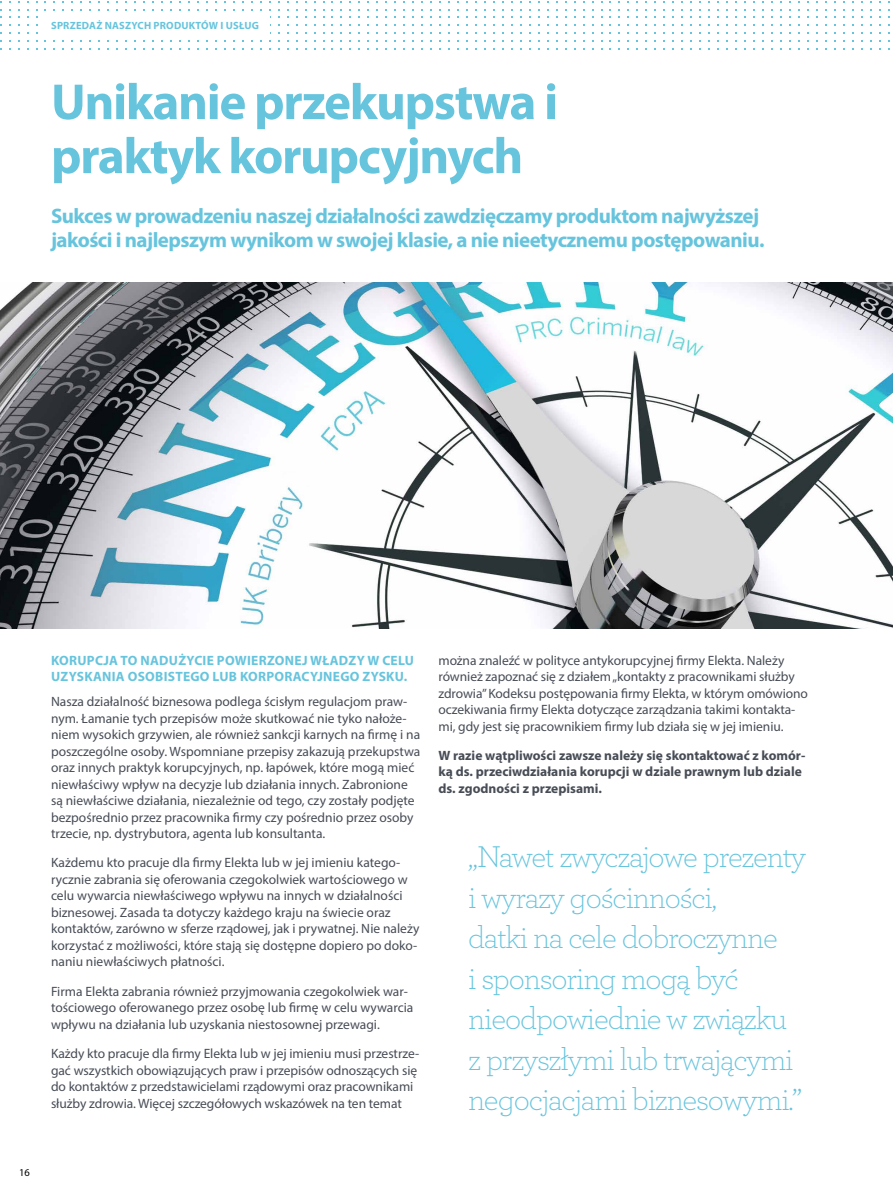
<style>
.page{position:relative;width:893px;height:1191px;background:#fff}
.page>*{position:absolute;margin:0;border:0;box-sizing:border-box;transform-origin:0 0}
.t1{font:700 51px/54px "Myriad Pro";letter-spacing:-.025em;color:#67c4dd}
.t2{font:300 31.5px/40.5px "Archer";letter-spacing:-.035em;color:#67c4dd}
.t3{font:700 21px/24px "Myriad Pro";letter-spacing:-.025em;color:#67c4dd}
.t4{font:13.5px/16.5px "Myriad Pro";color:#474c55}
.t5{font:700 13.5px/16.5px "Myriad Pro";color:#474c55}
.t6{font:700 13.5px/16.5px "Myriad Pro";letter-spacing:.02em;color:#67c4dd}
.t7{font:700 10.5px "Myriad Pro";letter-spacing:.02em;color:#67c4dd}
.t8{font:10.5px "Myriad Pro";color:#000}
</style>
<div class="page">
<img style="left:0;top:282px;width:892px;height:346px">
<p class="t7" style="left:51px;top:19px;width:209px">SPRZEDAŻ NASZYCH PRODUKTÓW I USŁUG</p>
<h1 class="t1" style="left:51px;top:73px;width:509px">Unikanie przekupstwa i praktyk korupcyjnych</h1>
<h3 class="t3" style="left:51px;top:204px;width:715px">Sukces w prowadzeniu naszej działalności zawdzięczamy produktom najwyższej jakości i najlepszym wynikom w swojej klasie, a nie nieetycznemu postępowaniu.</h3>
<p class="t8" style="left:19px;top:1166px;width:12px">16</p>
<p class="t6" style="left:51px;top:651px;width:364px">KORUPCJA TO NADUŻYCIE POWIERZONEJ WŁADZY W CELU<br>UZYSKANIA OSOBISTEGO LUB KORPORACYJNEGO ZYSKU.</p>
<p class="t4" style="left:51px;top:693px;width:371px">Nasza działalność biznesowa podlega ścisłym regulacjom praw&shy;nym. Łamanie tych przepisów może skutkować nie tyko nałoże&shy;niem wysokich grzywien, ale również sankcji karnych na firmę i na poszczególne osoby. Wspomniane przepisy zakazują przekupstwa oraz innych praktyk korupcyjnych, np. łapówek, które mogą mieć niewłaściwy wpływ na decyzje lub działania innych. Zabronione są niewłaściwe działania, niezależnie od tego, czy zostały podjęte bezpośrednio przez pracownika firmy czy pośrednio przez osoby trzecie, np. dystrybutora, agenta lub konsultanta.</p>
<p class="t4" style="left:51px;top:854px;width:370px">Każdemu kto pracuje dla firmy Elekta lub w jej imieniu katego&shy;rycznie zabrania się oferowania czegokolwiek wartościowego w celu wywarcia niewłaściwego wpływu na innych w działalności biznesowej. Zasada ta dotyczy każdego kraju na świecie oraz kontaktów, zarówno w sferze rządowej, jak i prywatnej. Nie należy korzystać z możliwości, które stają się dostępne dopiero po doko&shy;naniu niewłaściwych płatności.</p>
<p class="t4" style="left:51px;top:982px;width:364px">Firma Elekta zabrania również przyjmowania czegokolwiek war&shy;tościowego oferowanego przez osobę lub firmę w celu wywarcia wpływu na działania lub uzyskania niestosownej przewagi.</p>
<p class="t4" style="left:51px;top:1045px;width:370px">Każdy kto pracuje dla firmy Elekta lub w jej imieniu musi przestrze&shy;gać wszystkich obowiązujących praw i przepisów odnoszących się do kontaktów z przedstawicielami rządowymi oraz pracownikami służby zdrowia. Więcej szczegółowych wskazówek na ten temat</p>
<p class="t4" style="left:438px;top:651px;width:371px">można znaleźć w polityce antykorupcyjnej firmy Elekta. Należy również zapoznać się z działem „kontakty z pracownikami służby zdrowia” Kodeksu postępowania firmy Elekta, w którym omówiono oczekiwania firmy Elekta dotyczące zarządzania takimi kontakta&shy;mi, gdy jest się pracownikiem firmy lub działa się w jej imieniu.</p>
<p class="t5" style="left:438px;top:746px;width:368px">W razie wątpliwości zawsze należy się skontaktować z komór&shy;ką ds. przeciwdziałania korupcji w dziale prawnym lub dziale ds. zgodności z przepisami.</p>
<h2 class="t2" style="left:468px;top:835px;width:339px">„Nawet zwyczajowe prezenty i wyrazy gościnności,<br>datki na cele dobroczynne<br>i sponsoring mogą być nieodpowiednie w związku z przyszłymi lub trwającymi negocjacjami biznesowymi.”</h2>
</div>
